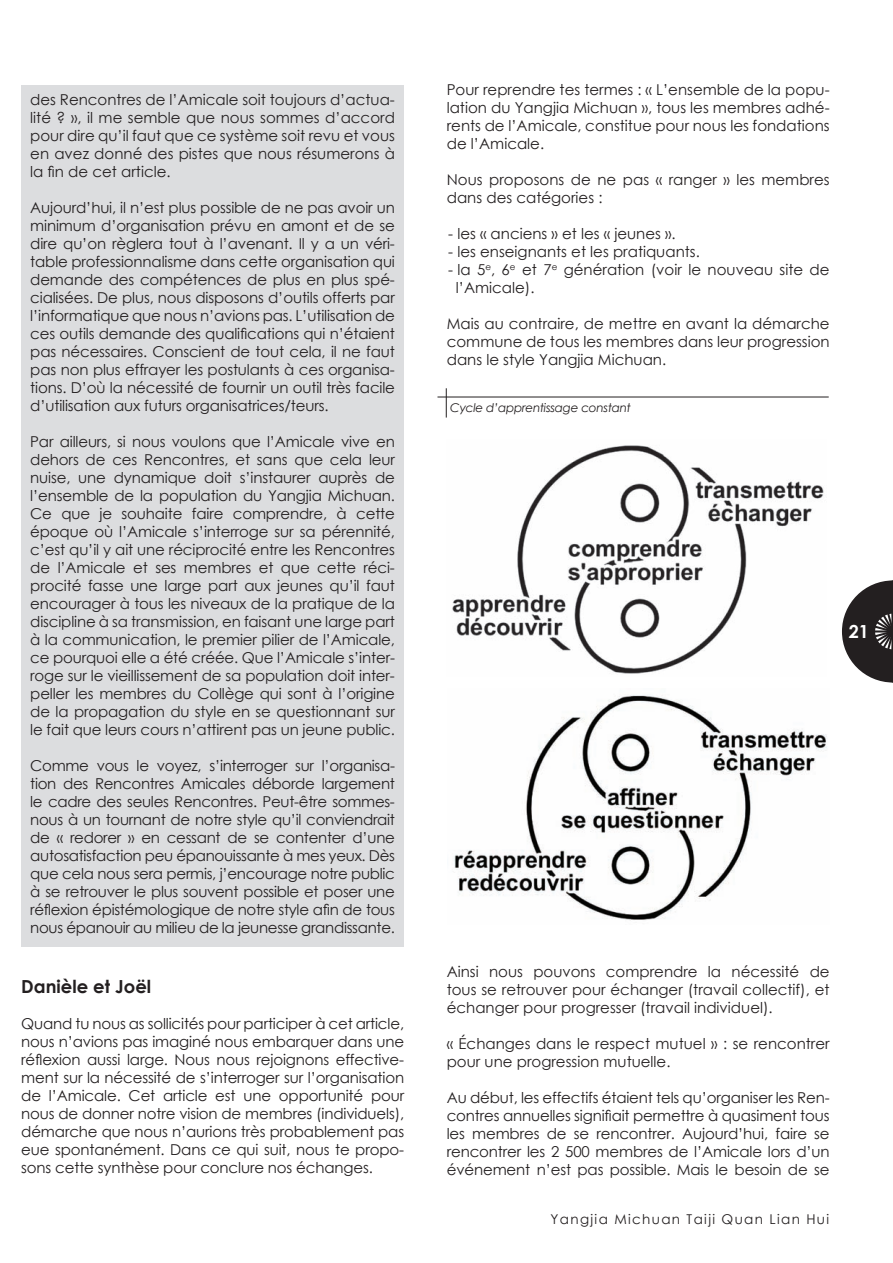
<style>
.page{position:relative;width:893px;height:1263px;background:#fff}
.page>*{position:absolute;margin:0;border:0;box-sizing:border-box;transform-origin:0 0}
.t1{font:700 18px "Century Gothic";color:#231f20}
.t2{font:700 18px "Century Gothic";color:#fff}
.t3{font:15px/18px "Century Gothic";color:#231f20;text-align:justify}
.t4{font:13.5px "Century Gothic";letter-spacing:.1em;color:#231f20}
.t5{font:italic 12px "Century Gothic";letter-spacing:-.02em;color:#231f20}
</style>
<div class="page">
<svg style="left:842px;top:580px;width:51px;height:102px"></svg>
<img style="left:452px;top:445px;width:372px;height:229px">
<img style="left:454px;top:695px;width:373px;height:226px">
<div style="left:21px;top:85px;width:383px;height:861px;background:#dcdddf"></div>
<hr style="left:437px;top:397px;width:392px;height:1px;background:#231f20">
<hr style="left:446px;top:388px;width:1px;height:30px;background:#231f20">
<p class="t3" style="left:30px;top:91px;width:366px">des Rencontres de l’Amicale soit toujours d’actua&shy;lité ? », il me semble que nous sommes d’accord pour dire qu’il faut que ce système soit revu et vous en avez donné des pistes que nous résumerons à la fin de cet article.</p>
<p class="t3" style="left:30px;top:199px;width:366px">Aujourd’hui, il n’est plus possible de ne pas avoir un minimum d’organisation prévu en amont et de se dire qu’on règlera tout à l’avenant. Il y a un véri&shy;table professionnalisme dans cette organisation qui demande des compétences de plus en plus spé&shy;cialisées. De plus, nous disposons d’outils offerts par l’informatique que nous n’avions pas. L’utilisation de ces outils demande des qualifications qui n’étaient pas nécessaires. Conscient de tout cela, il ne faut pas non plus effrayer les postulants à ces organisa&shy;tions. D’où la nécessité de fournir un outil très facile d’utilisation aux futurs organisatrices/teurs.</p>
<p class="t3" style="left:30px;top:433px;width:366px">Par ailleurs, si nous voulons que l’Amicale vive en dehors de ces Rencontres, et sans que cela leur nuise, une dynamique doit s’instaurer auprès de l’ensemble de la population du Yangjia Michuan.<br>Ce que je souhaite faire comprendre, à cette époque où l’Amicale s’interroge sur sa pérennité, c’est qu’il y ait une réciprocité entre les Rencontres de l’Amicale et ses membres et que cette réci&shy;procité fasse une large part aux jeunes qu’il faut encourager à tous les niveaux de la pratique de la discipline à sa transmission, en faisant une large part à la communication, le premier pilier de l’Amicale, ce pourquoi elle a été créée. Que l’Amicale s’inter&shy;roge sur le vieillissement de sa population doit inter&shy;peller les membres du Collège qui sont à l’origine de la propagation du style en se questionnant sur le fait que leurs cours n’attirent pas un jeune public.</p>
<p class="t3" style="left:30px;top:757px;width:366px">Comme vous le voyez, s’interroger sur l’organisa&shy;tion des Rencontres Amicales déborde largement le cadre des seules Rencontres. Peut-être sommes&shy;nous à un tournant de notre style qu’il conviendrait de « redorer » en cessant de se contenter d’une autosatisfaction peu épanouissante à mes yeux. Dès que cela nous sera permis, j’encourage notre public à se retrouver le plus souvent possible et poser une réflexion épistémologique de notre style afin de tous nous épanouir au milieu de la jeunesse grandissante.</p>
<p class="t1" style="left:21px;top:975px;width:131px">Danièle et Joël</p>
<p class="t3" style="left:21px;top:1015px;width:384px">Quand tu nous as sollicités pour participer à cet article, nous n’avions pas imaginé nous embarquer dans une réflexion aussi large. Nous nous rejoignons effective&shy;ment sur la nécessité de s’interroger sur l’organisation de l’Amicale. Cet article est une opportunité pour nous de donner notre vision de membres (individuels), démarche que nous n’aurions très probablement pas eue spontanément. Dans ce qui suit, nous te propo&shy;sons cette synthèse pour conclure nos échanges.</p>
<p class="t3" style="left:447px;top:81px;width:384px">Pour reprendre tes termes : « L’ensemble de la popu&shy;lation du Yangjia Michuan », tous les membres adhé&shy;rents de l’Amicale, constitue pour nous les fondations de l’Amicale.</p>
<p class="t3" style="left:447px;top:171px;width:384px">Nous proposons de ne pas « ranger » les membres dans des catégories :</p>
<p class="t3" style="left:448px;top:225px;width:229px">- les « anciens » et les « jeunes ».</p>
<p class="t3" style="left:448px;top:243px;width:253px">- les enseignants et les pratiquants.</p>
<p class="t3" style="left:456px;top:261px;width:375px;text-indent:-7px">- la 5<sup>e</sup>, 6<sup>e</sup> et 7<sup>e</sup> génération (voir le nouveau site de l’Amicale).</p>
<p class="t3" style="left:447px;top:315px;width:384px">Mais au contraire, de mettre en avant la démarche commune de tous les membres dans leur progression dans le style Yangjia Michuan.</p>
<p class="t5" style="left:450px;top:400px;width:182px">Cycle d’apprentissage constant</p>
<p class="t2" style="left:849px;top:620px;width:22px">21</p>
<p class="t3" style="left:447px;top:963px;width:384px">Ainsi nous pouvons comprendre la nécessité de tous se retrouver pour échanger (travail collectif), et échanger pour progresser (travail individuel).</p>
<p class="t3" style="left:447px;top:1035px;width:384px">« Échanges dans le respect mutuel » : se rencontrer pour une progression mutuelle.</p>
<p class="t3" style="left:447px;top:1089px;width:384px">Au début, les effectifs étaient tels qu’organiser les Ren&shy;contres annuelles signifiait permettre à quasiment tous les membres de se rencontrer. Aujourd’hui, faire se rencontrer les 2 500 membres de l’Amicale lors d’un événement n’est pas possible. Mais le besoin de se</p>
<p class="t4" style="left:551px;top:1210px;width:280px">Yangjia Michuan Taiji Quan Lian Hui</p>
</div>
